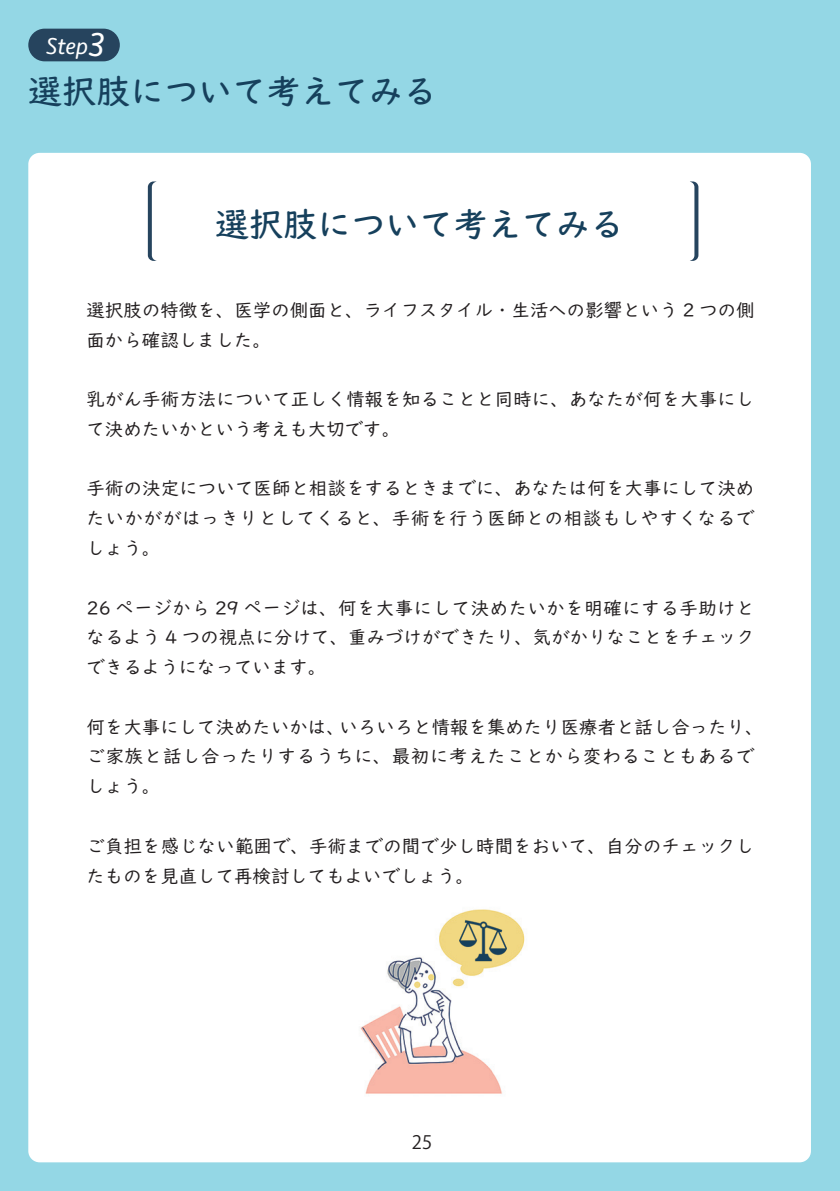
<style>
.page{position:relative;width:840px;height:1191px;background:#fff}
.page>*{position:absolute;margin:0;border:0;box-sizing:border-box;transform-origin:0 0}
.t1{font:500 34px "UD Digi Kyokasho Pro N";color:#16405c}
.t2{font:italic 22.6px "Moniker Basic";color:#fff}
.t3{font:18.4px/29.8px "UD Digi Kyokasho Pro";color:#231f20}
.t4{font:18.4px "Koz Go Pr 6 N";color:#231f20}
.s1{font-size:32.6px}
</style>
<div class="page">
<div style="left:0;top:0;width:839px;height:1191px;background:#94d7e5"></div>
<div style="left:28px;top:153px;width:782px;height:1009px;background:#fff;border-radius:11px"></div>
<svg style="left:148px;top:181px;width:8px;height:80px"></svg>
<svg style="left:690px;top:181px;width:8px;height:80px"></svg>
<div style="left:28px;top:29px;width:92px;height:32px;background:#26445e;border-radius:16px"></div>
<hr style="left:839px;top:0;width:1px;height:1191px;background:#94d7e5">
<img style="left:360px;top:909px;width:165px;height:185px">
<img style="left:459px;top:917px;width:47px;height:46px">
<p class="t2" style="left:46px;top:32px;width:60px">Step<span class="s1">3</span></p>
<p class="t1" style="left:28px;top:62px;width:410px">選択肢について考えてみる</p>
<p class="t1" style="left:215px;top:195px;width:410px">選択肢について考えてみる</p>
<p class="t3" style="left:86px;top:294px;width:669px">選択肢の特徴を、医学の側面と、ライフスタイル・生活への影響という 2 つの側面から確認しました。</p>
<p class="t3" style="left:86px;top:383px;width:669px">乳がん手術方法について正しく情報を知ることと同時に、あなたが何を大事にして決めたいかという考えも大切です。</p>
<p class="t3" style="left:86px;top:473px;width:669px;text-align:justify">手術の決定について医師と相談をするときまでに、あなたは何を大事にして決めたいかががはっきりとしてくると、手術を行う医師との相談もしやすくなるでしょう。</p>
<p class="t3" style="left:86px;top:592px;width:669px;text-align:justify">26 ページから 29 ページは、何を大事にして決めたいかを明確にする手助けとなるよう 4 つの視点に分けて、重みづけができたり、気がかりなことをチェックできるようになっています。</p>
<p class="t3" style="left:86px;top:711px;width:678px">何を大事にして決めたいかは、いろいろと情報を集めたり医療者と話し合ったり、ご家族と話し合ったりするうちに、最初に考えたことから変わることもあるでしょう。</p>
<p class="t3" style="left:86px;top:830px;width:668px">ご負担を感じない範囲で、手術までの間で少し時間をおいて、自分のチェックしたものを見直して再検討してもよいでしょう。</p>
<p class="t4" style="left:412px;top:1132px;width:22px">25</p>
</div>
